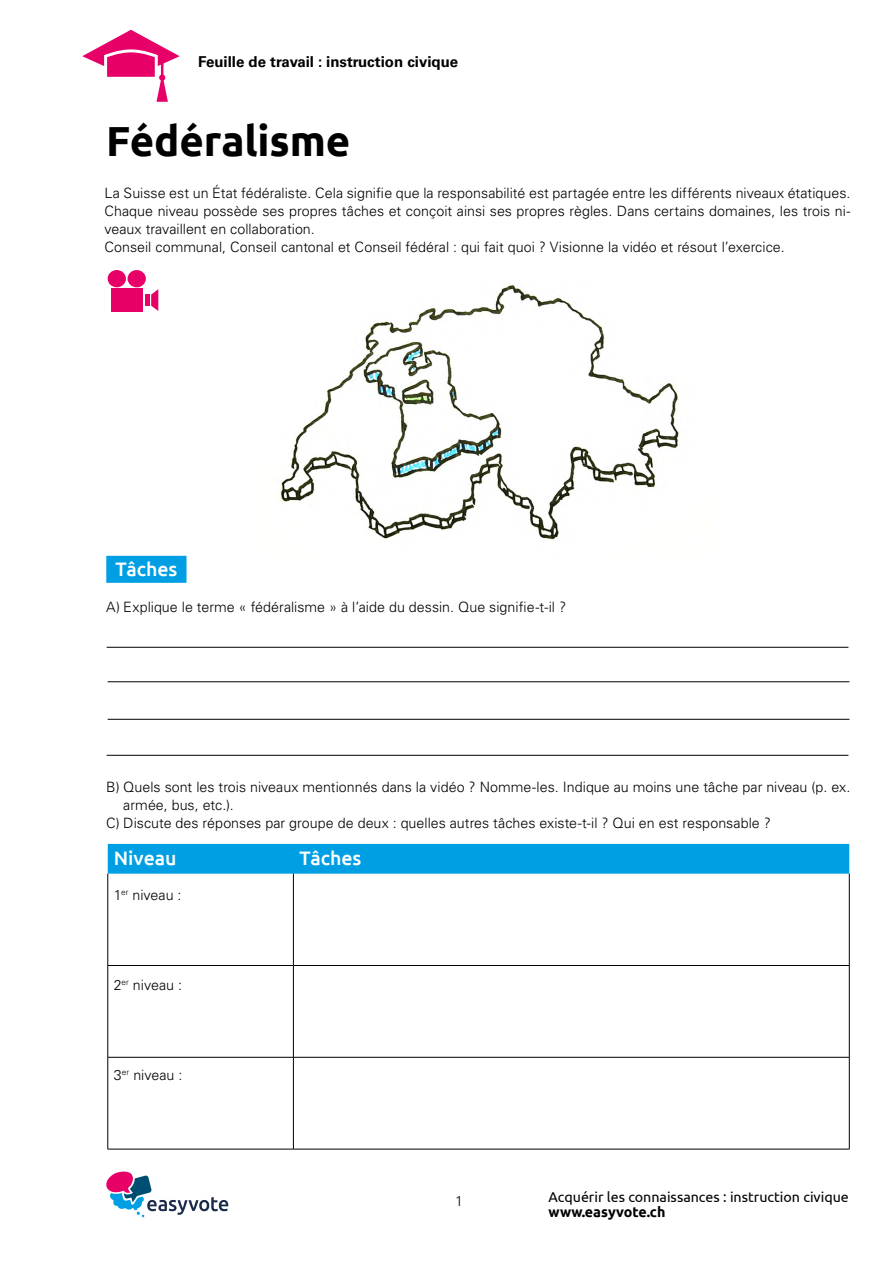
<style>
.page{position:relative;width:893px;height:1263px;background:#fff}
.page>*{position:absolute;margin:0;border:0;box-sizing:border-box;transform-origin:0 0}
.t1{font:700 42px "Ubuntu";letter-spacing:-.005em;color:#000}
.t2{font:500 19.5px "Ubuntu";color:#fff}
.t3{font:700 15px "Univers LT Std";color:#000}
.t4{font:300 14.25px/18px "Univers LT Std";color:#000}
.t5{font:14.25px "Ubuntu";color:#000}
.t6{font:700 14.25px "Ubuntu";color:#000}
</style>
<div class="page">
<svg style="left:106px;top:1171px;width:122px;height:46px"></svg>
<svg style="left:82px;top:30px;width:98px;height:72px"></svg>
<div style="left:106px;top:556px;width:81px;height:27px;background:#009fe3"></div>
<hr style="left:108px;top:681px;width:741px;height:1px;background:#000">
<hr style="left:107px;top:647px;width:741px;height:1px;background:#000">
<hr style="left:108px;top:719px;width:741px;height:1px;background:#000">
<hr style="left:107px;top:755px;width:741px;height:1px;background:#000">
<div style="left:108px;top:844px;width:741px;height:30px;background:#009fe3"></div>
<hr style="left:108px;top:874px;width:1px;height:91px;background:#000">
<hr style="left:293px;top:874px;width:1px;height:91px;background:#000">
<hr style="left:849px;top:874px;width:1px;height:91px;background:#000">
<hr style="left:108px;top:965px;width:185px;height:1px;background:#000">
<hr style="left:108px;top:966px;width:1px;height:91px;background:#000">
<hr style="left:293px;top:965px;width:556px;height:1px;background:#000">
<hr style="left:293px;top:966px;width:1px;height:91px;background:#000">
<hr style="left:849px;top:966px;width:1px;height:91px;background:#000">
<hr style="left:108px;top:1057px;width:185px;height:1px;background:#000">
<hr style="left:108px;top:1057px;width:1px;height:92px;background:#000">
<hr style="left:293px;top:1057px;width:556px;height:1px;background:#000">
<hr style="left:293px;top:1057px;width:1px;height:92px;background:#000">
<hr style="left:849px;top:1057px;width:1px;height:92px;background:#000">
<hr style="left:108px;top:1149px;width:185px;height:1px;background:#000">
<hr style="left:293px;top:1149px;width:556px;height:1px;background:#000">
<img style="left:281px;top:284px;width:398px;height:256px">
<div style="left:111px;top:288px;width:32px;height:24px;background:#e60067"></div>
<hr style="left:145px;top:295px;width:4px;height:11px;background:#e60067">
<svg style="left:151px;top:289px;width:7px;height:22px"></svg>
<div style="left:128px;top:270px;width:18px;height:17px;background:#e60067;border-radius:50%"></div>
<div style="left:108px;top:270px;width:18px;height:17px;background:#e60067;border-radius:50%"></div>
<p class="t3" style="left:198px;top:53px;width:262px">Feuille de travail : instruction civique</p>
<h1 class="t1" style="left:106px;top:115px;width:245px">Fédéralisme</h1>
<p class="t4" style="left:104px;top:184px;width:747px">La Suisse est un État fédéraliste. Cela signifie que la responsabilité est partagée entre les différents niveaux étatiques.<br>Chaque niveau possède ses propres tâches et conçoit ainsi ses propres règles. Dans certains domaines, les trois ni&shy;veaux travaillent en collaboration.<br>Conseil communal, Conseil cantonal et Conseil fédéral : qui fait quoi ? Visionne la vidéo et résout l’exercice.</p>
<h2 class="t2" style="left:115px;top:557px;width:64px">Tâches</h2>
<p class="t4" style="left:106px;top:598px;width:461px">A) Explique le terme « fédéralisme » à l’aide du dessin. Que signifie-t-il ?</p>
<p class="t4" style="left:106px;top:778px;width:745px">B) Quels sont les trois niveaux mentionnés dans la vidéo ? Nomme-les. Indique au moins une tâche par niveau (p. ex.</p>
<p class="t4" style="left:123px;top:796px;width:112px">armée, bus, etc.).</p>
<p class="t4" style="left:106px;top:814px;width:666px">C) Discute des réponses par groupe de deux : quelles autres tâches existe-t-il ? Qui en est responsable ?</p>
<h2 class="t2" style="left:114px;top:846px;width:64px">Niveau</h2>
<h2 class="t2" style="left:299px;top:846px;width:64px">Tâches</h2>
<p class="t4" style="left:114px;top:886px;width:69px">1<sup>er</sup> niveau :</p>
<p class="t4" style="left:114px;top:976px;width:70px">2<sup>er</sup> niveau :</p>
<p class="t4" style="left:114px;top:1066px;width:70px">3<sup>er</sup> niveau :</p>
<p class="t4" style="left:455px;top:1192px;width:9px">1</p>
<p class="t5" style="left:549px;top:1189px;width:302px">Acquérir les connaissances : instruction civique</p>
<p class="t6" style="left:549px;top:1204px;width:118px">www.easyvote.ch</p>
</div>
